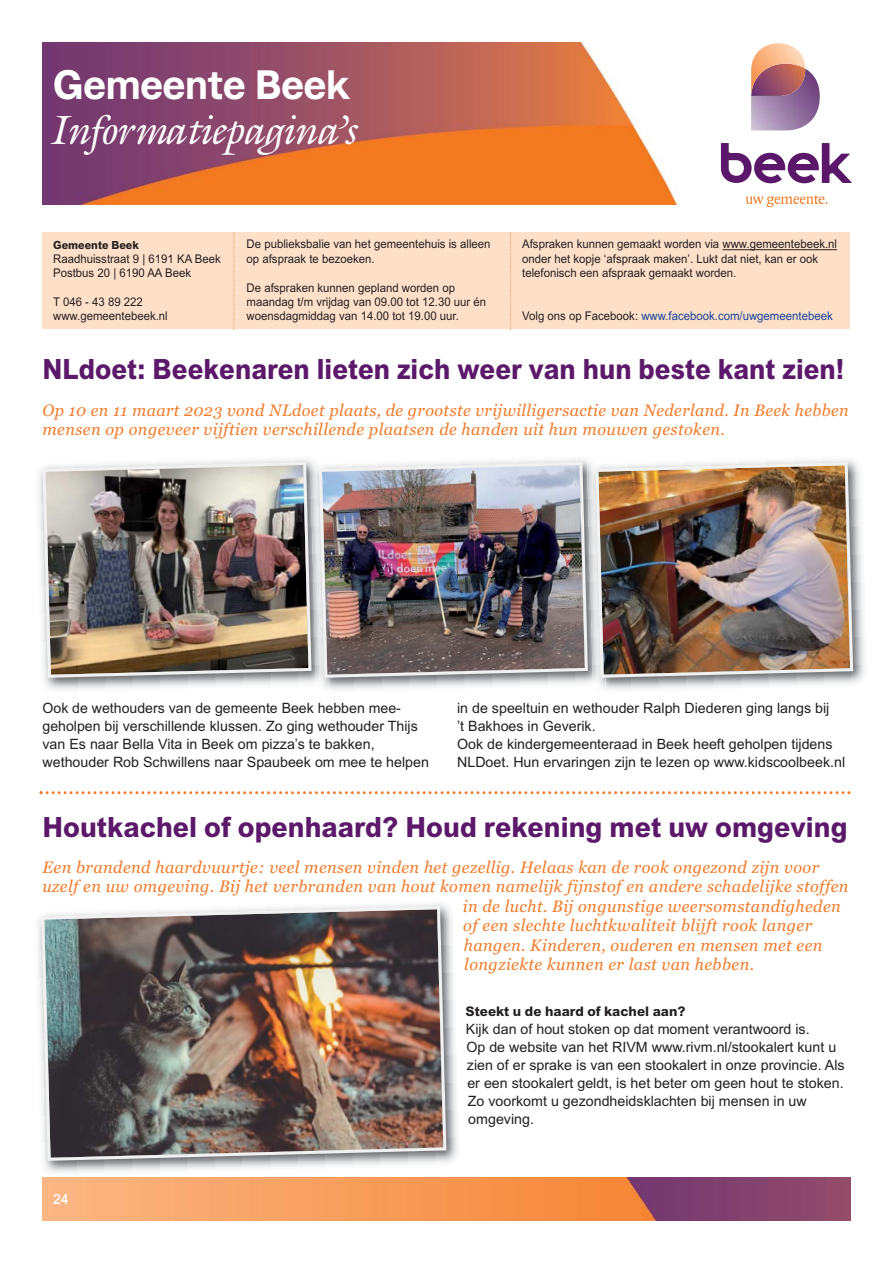
<style>
.page{position:relative;width:893px;height:1263px;background:#fff}
.page>*{position:absolute;margin:0;border:0;box-sizing:border-box;transform-origin:0 0}
.t1{font:italic 500 40.5px "Galliard ITCCC";color:#fff}
.t2{font:700 40.5px "ARS Region";color:#fff}
.t3{font:700 30px "Arial";color:#5c186a;scale:.92 1}
.t4{font:700 30px "Arial";color:#5c186a;scale:.95 1}
.t5{font:italic 16.5px/19.5px "Georgia";letter-spacing:.025em;color:#f47b29}
.t6{font:500 15px "Arial";color:#fff}
.t7{font:14.25px/18px "Arial";color:#231f20}
.t8{font:700 14.25px "Arial";color:#231f20}
.t9{font:12px/14.4px "Arial";color:#231f20;scale:.95 1}
.t10{font:12px "Arial";color:#154398;scale:.95 1}
.t11{font:700 12px "Arial";color:#231f20;scale:.95 1}
.s1{color:#231f20}
</style>
<div class="page">
<svg style="left:40px;top:791px;width:810px;height:3px"></svg>
<img style="left:38px;top:904px;width:426px;height:274px">
<img style="left:40px;top:905px;width:408px;height:257px">
<img style="left:43px;top:1178px;width:807px;height:42px">
<img style="left:43px;top:43px;width:634px;height:161px">
<svg style="left:746px;top:195px;width:81px;height:12px"></svg>
<img style="left:751px;top:69px;width:69px;height:61px">
<img style="left:751px;top:43px;width:54px;height:53px">
<svg style="left:721px;top:143px;width:131px;height:40px"></svg>
<div style="left:43px;top:233px;width:807px;height:96px;background:#fee0c9"></div>
<hr style="left:722px;top:249px;width:115px;height:1px;background:#231f20">
<svg style="left:233px;top:232px;width:1px;height:98px"></svg>
<svg style="left:510px;top:232px;width:1px;height:98px"></svg>
<img style="left:39px;top:459px;width:271px;height:231px">
<img style="left:41px;top:460px;width:270px;height:219px">
<img style="left:310px;top:461px;width:19px;height:227px">
<img style="left:317px;top:460px;width:272px;height:219px">
<img style="left:598px;top:459px;width:267px;height:231px">
<img style="left:587px;top:461px;width:19px;height:227px">
<img style="left:594px;top:461px;width:261px;height:218px">
<h1 class="t2" style="left:53px;top:71px;width:298px">Gemeente Beek</h1>
<h1 class="t1" style="left:53px;top:114px;width:307px">Informatiepagina’s</h1>
<p class="t11" style="left:53px;top:241px;width:92px">Gemeente Beek</p>
<p class="t9" style="left:53px;top:253px;width:178px">Raadhuisstraat 9 | 6191 KA Beek<br>Postbus 20 | 6190 AA Beek</p>
<p class="t9" style="left:53px;top:296px;width:122px">T 046 - 43 89 222 www.gemeentebeek.nl</p>
<p class="t9" style="left:247px;top:238px;width:258px">De publieksbalie van het gemeentehuis is alleen op afspraak te bezoeken.</p>
<p class="t9" style="left:247px;top:281px;width:254px">De afspraken kunnen gepland worden op maandag t/m vrijdag van 09.00 tot 12.30 uur én woensdagmiddag van 14.00 tot 19.00 uur.</p>
<p class="t9" style="left:522px;top:238px;width:333px">Afspraken kunnen gemaakt worden via www.gemeentebeek.nl onder het kopje ‘afspraak maken’. Lukt dat niet, kan er ook telefonisch een afspraak gemaakt worden.</p>
<p class="t10" style="left:522px;top:312px;width:328px"><span class="s1">Volg ons op Facebook:</span> www.facebook.com/uwgemeentebeek</p>
<h2 class="t3" style="left:43px;top:359px;width:873px">NLdoet: Beekenaren lieten zich weer van hun beste kant zien!</h2>
<p class="t5" style="left:43px;top:401px;width:808px">Op 10 en 11 maart 2023 vond NLdoet plaats, de grootste vrijwilligersactie van Nederland. In Beek hebben mensen op ongeveer vijftien verschillende plaatsen de handen uit hun mouwen gestoken.</p>
<p class="t7" style="left:43px;top:700px;width:388px">Ook de wethouders van de gemeente Beek hebben mee&shy;geholpen bij verschillende klussen. Zo ging wethouder Thijs van Es naar Bella Vita in Beek om pizza’s te bakken, wethouder Rob Schwillens naar Spaubeek om mee te helpen</p>
<p class="t7" style="left:457px;top:700px;width:390px">in de speeltuin en wethouder Ralph Diederen ging langs bij<br>’t Bakhoes in Geverik.<br>Ook de kindergemeenteraad in Beek heeft geholpen tijdens NLDoet. Hun ervaringen zijn te lezen op www.kidscoolbeek.nl</p>
<h2 class="t4" style="left:43px;top:817px;width:849px">Houtkachel of openhaard? Houd rekening met uw omgeving</h2>
<p class="t5" style="left:43px;top:859px;width:778px">Een brandend haardvuurtje: veel mensen vinden het gezellig. Helaas kan de rook ongezond zijn voor</p>
<p class="t5" style="left:43px;top:878px;width:808px">uzelf en uw omgeving. Bij het verbranden van hout komen namelijk fijnstof en andere schadelijke stoffen</p>
<p class="t5" style="left:463px;top:898px;width:380px">in de lucht. Bij ongunstige weersomstandigheden</p>
<p class="t5" style="left:463px;top:917px;width:350px">of een slechte luchtkwaliteit blijft rook langer</p>
<p class="t5" style="left:464px;top:937px;width:360px">hangen. Kinderen, ouderen en mensen met een</p>
<p class="t5" style="left:464px;top:956px;width:291px">longziekte kunnen er last van hebben.</p>
<p class="t6" style="left:53px;top:1194px;width:17px">24</p>
<p class="t8" style="left:465px;top:1006px;width:222px">Steekt u de haard of kachel aan?</p>
<p class="t7" style="left:466px;top:1021px;width:380px">Kijk dan of hout stoken op dat moment verantwoord is.<br>Op de website van het RIVM www.rivm.nl/stookalert kunt u zien of er sprake is van een stookalert in onze provincie. Als er een stookalert geldt, is het beter om geen hout te stoken.<br>Zo voorkomt u gezondheidsklachten bij mensen in uw omgeving.</p>
</div>
